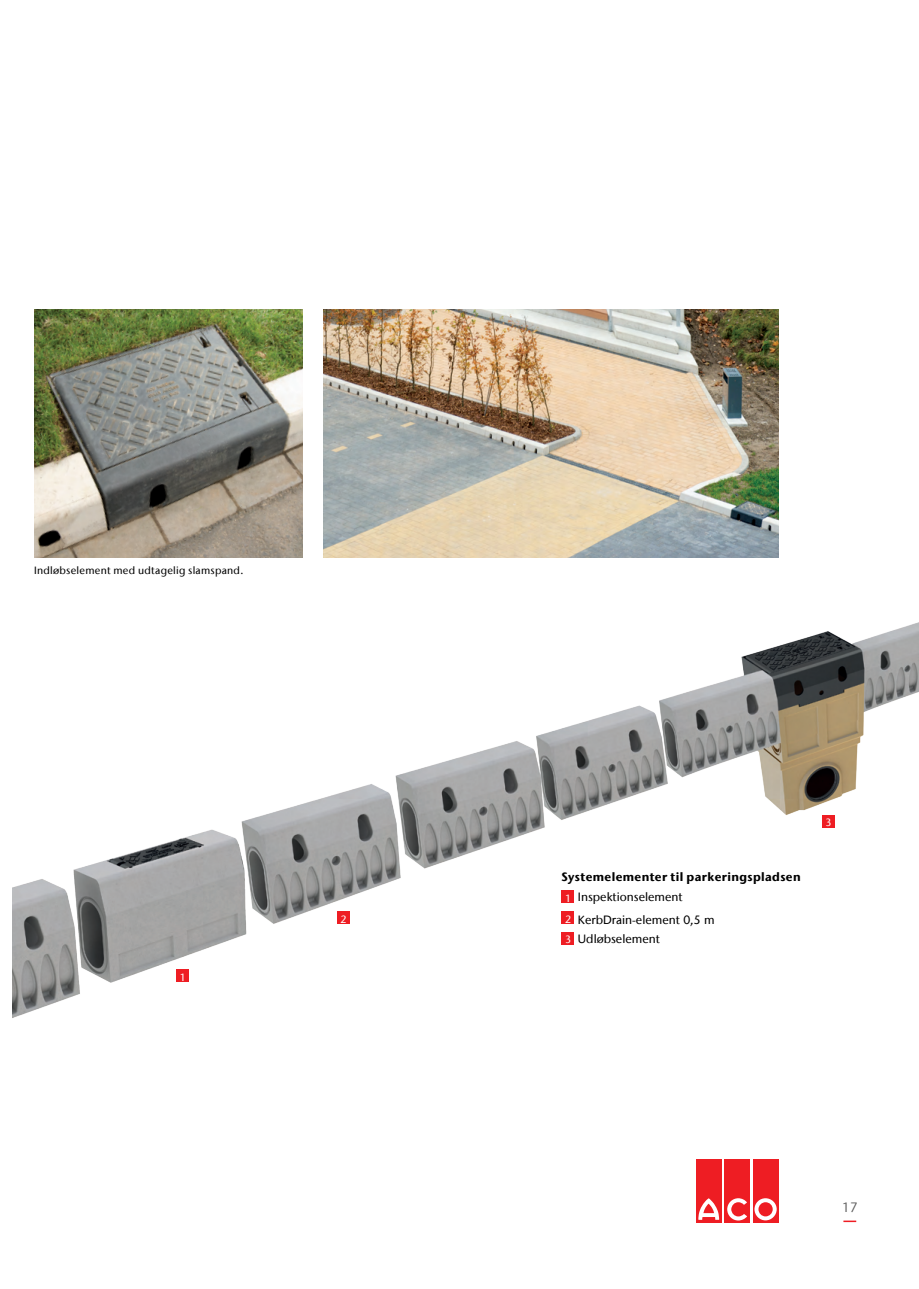
<style>
.page{position:relative;width:919px;height:1289px;background:#fff}
.page>*{position:absolute;margin:0;border:0;box-sizing:border-box;transform-origin:0 0}
.t1{font:13.5px "Stone Sans IIITC Com";color:#575757}
.t2{font:700 12px/20.7px "Stone Sans IIITC Com";letter-spacing:.03em;color:#000}
.t3{font:500 12px/19.2px "Stone Sans IIITC Com";color:#000}
.t4{font:500 10.5px "Stone Sans IIITC Com";letter-spacing:.025em;color:#000}
.t5{font:500 10.5px "Stone Sans IIITC Com";color:#fff}
.s1{font-weight:500;font-size:10.5px;color:#fff}
.s2{font-weight:500}
.s3{font-size:10.5px;color:#fff}
</style>
<div class="page">
<svg style="left:843px;top:1220px;width:13px;height:1px"></svg>
<div style="left:695px;top:1159px;width:26px;height:63px;background:#ee1d23"></div>
<div style="left:724px;top:1159px;width:26px;height:63px;background:#ee1d23"></div>
<div style="left:752px;top:1159px;width:26px;height:63px;background:#ee1d23"></div>
<svg style="left:698px;top:1198px;width:21px;height:21px"></svg>
<svg style="left:727px;top:1198px;width:20px;height:22px"></svg>
<svg style="left:754px;top:1198px;width:22px;height:22px"></svg>
<img style="left:13px;top:622px;width:905px;height:396px">
<img style="left:34px;top:309px;width:268px;height:248px">
<img style="left:323px;top:309px;width:455px;height:248px">
<div style="left:176px;top:968px;width:13px;height:13px;background:#ee1d23"></div>
<div style="left:337px;top:911px;width:13px;height:13px;background:#ee1d23"></div>
<div style="left:822px;top:814px;width:12px;height:13px;background:#ee1d23"></div>
<div style="left:561px;top:890px;width:13px;height:12px;background:#ee1d23"></div>
<div style="left:561px;top:910px;width:13px;height:13px;background:#ee1d23"></div>
<div style="left:561px;top:931px;width:13px;height:13px;background:#ee1d23"></div>
<p class="t4" style="left:34px;top:564px;width:211px">Indløbselement med udtagelig slamspand.</p>
<p class="t5" style="left:180px;top:970px;width:8px">1</p>
<p class="t5" style="left:340px;top:912px;width:8px">2</p>
<p class="t2" style="left:561px;top:865px;width:240px">Systemelementer til parkeringspladsen<br><span class="s1">1</span> <span class="s2">Inspektionselement</span></p>
<p class="t3" style="left:565px;top:909px;width:151px"><span class="s3">2</span> KerbDrain-element 0,5 m<br><span class="s3">3</span> Udløbselement</p>
<p class="t5" style="left:825px;top:816px;width:8px">3</p>
<p class="t1" style="left:842px;top:1198px;width:17px">17</p>
</div>
